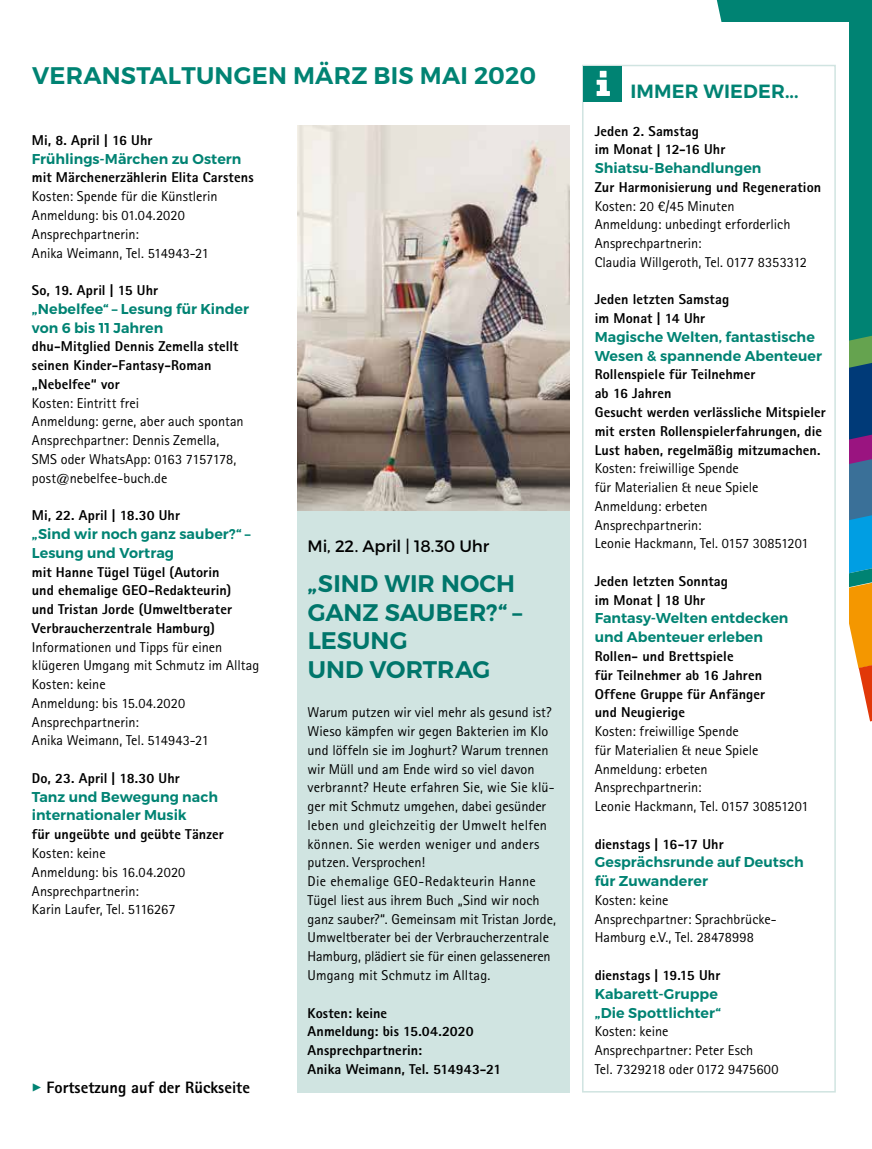
<style>
.page{position:relative;width:872px;height:1149px;background:#fff}
.page>*{position:absolute;margin:0;border:0;box-sizing:border-box;transform-origin:0 0}
.t1{font:600 24px/28.5px "Montserrat";color:#00766b}
.t2{font:600 24px "Montserrat";letter-spacing:.01em;color:#008373}
.t3{font:600 19.2px "Montserrat";letter-spacing:.01em;color:#008373}
.t4{font:800 16.5px "Agfa Rotis Sans Serif";color:#000}
.t5{font:16.5px "Montserrat";letter-spacing:-.01em;color:#000}
.t6{font:14.25px/18.8px "Agfa Rotis Sans Serif";color:#000}
.t7{font:800 14.25px/18.8px "Agfa Rotis Sans Serif";letter-spacing:.005em;color:#000}
.t8{font:600 14.25px/18.8px "Montserrat";color:#008373}
.s1{font-size:18.6px}
.s2{font-family:"FF Dingbests";font-weight:400;color:#008373}
</style>
<div class="page">
<div style="left:717px;top:0;width:155px;height:335px;background:#008373"></div>
<svg style="left:849px;top:335px;width:23px;height:386px;background:#6f807c"></svg>
<div style="left:561px;top:22px;width:287px;height:649px;background:#fff"></div>
<img style="left:297px;top:125px;width:272px;height:385px">
<div style="left:582px;top:65px;width:254px;height:1027px;border:2px solid #d0e4e1"></div>
<div style="left:583px;top:66px;width:39px;height:35px;background:#008373"></div>
<svg style="left:596px;top:71px;width:14px;height:25px"></svg>
<div style="left:297px;top:510px;width:272px;height:582px;background:#d0e4e1"></div>
<h1 class="t2" style="left:32px;top:61px;width:505px">VERANSTALTUNGEN MÄRZ BIS MAI 2020</h1>
<p class="t7" style="left:32px;top:130px;width:122px">Mi, 8. April <span class="s1">I</span> 16 Uhr</p>
<p class="t8" style="left:32px;top:149px;width:211px">Frühlings-Märchen zu Ostern</p>
<p class="t7" style="left:32px;top:168px;width:223px">mit Märchenerzählerin Elita Carstens</p>
<p class="t6" style="left:32px;top:187px;width:187px">Kosten: Spende für die Künstlerin<br>Anmeldung: bis 01.04.2020<br>Ansprechpartnerin:<br>Anika Weimann, Tel. 514943-21</p>
<p class="t7" style="left:32px;top:280px;width:128px">So, 19. April <span class="s1">I</span> 15 Uhr</p>
<p class="t8" style="left:32px;top:299px;width:219px">„Nebelfee“ – Lesung für Kinder von 6 bis 11 Jahren</p>
<p class="t7" style="left:32px;top:337px;width:208px">dhu-Mitglied Dennis Zemella stellt seinen Kinder-Fantasy-Roman „Nebelfee“ vor</p>
<p class="t6" style="left:32px;top:393px;width:213px">Kosten: Eintritt frei<br>Anmeldung: gerne, aber auch spontan<br>Ansprechpartner: Dennis Zemella,<br>SMS oder WhatsApp: 0163 7157178, post@nebelfee-buch.de</p>
<p class="t7" style="left:32px;top:505px;width:150px">Mi, 22. April <span class="s1">I</span> 18.30 Uhr</p>
<p class="t8" style="left:32px;top:524px;width:220px">„Sind wir noch ganz sauber?“ –<br>Lesung und Vortrag</p>
<p class="t7" style="left:32px;top:562px;width:202px">mit Hanne Tügel Tügel (Autorin und ehemalige GEO-Redakteurin) und Tristan Jorde (Umweltberater<br>Verbraucherzentrale Hamburg)</p>
<p class="t6" style="left:32px;top:637px;width:229px">Informationen und Tipps für einen klügeren Umgang mit Schmutz im Alltag<br>Kosten: keine<br>Anmeldung: bis 15.04.2020<br>Ansprechpartnerin:<br>Anika Weimann, Tel. 514943-21</p>
<p class="t7" style="left:32px;top:768px;width:149px">Do, 23. April <span class="s1">I</span> 18.30 Uhr</p>
<p class="t8" style="left:32px;top:787px;width:188px">Tanz und Bewegung nach internationaler Musik</p>
<p class="t7" style="left:32px;top:824px;width:193px">für ungeübte und geübte Tänzer</p>
<p class="t6" style="left:32px;top:843px;width:155px">Kosten: keine<br>Anmeldung: bis 16.04.2020<br>Ansprechpartnerin:<br>Karin Laufer, Tel. 5116267</p>
<p class="t4" style="left:31px;top:1076px;width:220px"><span class="s2">&gt;</span> Fortsetzung auf der Rückseite</p>
<p class="t5" style="left:307px;top:536px;width:183px">Mi, 22. April | 18.30 Uhr</p>
<h1 class="t1" style="left:307px;top:569px;width:216px">„SIND WIR NOCH<br>GANZ SAUBER?“ –<br>LESUNG<br>UND VORTRAG</h1>
<p class="t6" style="left:307px;top:702px;width:250px">Warum putzen wir viel mehr als gesund ist?<br>Wieso kämpfen wir gegen Bakterien im Klo und löffeln sie im Joghurt? Warum trennen wir Müll und am Ende wird so viel davon verbrannt? Heute erfahren Sie, wie Sie klü&shy;ger mit Schmutz umgehen, dabei gesünder leben und gleichzeitig der Umwelt helfen können. Sie werden weniger und anders putzen. Versprochen!<br>Die ehemalige GEO-Redakteurin Hanne Tügel liest aus ihrem Buch „Sind wir noch ganz sauber?“. Gemeinsam mit Tristan Jorde, Umweltberater bei der Verbraucherzentrale Hamburg, plädiert sie für einen gelasseneren Umgang mit Schmutz im Alltag.</p>
<p class="t7" style="left:307px;top:1002px;width:195px">Kosten: keine<br>Anmeldung: bis 15.04.2020<br>Ansprechpartnerin:<br>Anika Weimann, Tel. 514943-21</p>
<h2 class="t3" style="left:630px;top:79px;width:170px">IMMER WIEDER...</h2>
<p class="t7" style="left:594px;top:121px;width:132px">Jeden 2. Samstag<br>im Monat <span class="s1">I</span> 12-16 Uhr</p>
<p class="t8" style="left:595px;top:159px;width:168px">Shiatsu-Behandlungen</p>
<p class="t7" style="left:595px;top:177px;width:228px">Zur Harmonisierung und Regeneration</p>
<p class="t6" style="left:595px;top:196px;width:214px">Kosten: 20 ¤/45 Minuten<br>Anmeldung: unbedingt erforderlich<br>Ansprechpartnerin:<br>Claudia Willgeroth, Tel. 0177 8353312</p>
<p class="t7" style="left:595px;top:290px;width:136px">Jeden letzten Samstag im Monat <span class="s1">I</span> 14 Uhr</p>
<p class="t8" style="left:595px;top:327px;width:229px">Magische Welten, fantastische<br>Wesen &amp; spannende Abenteuer</p>
<p class="t7" style="left:595px;top:365px;width:233px">Rollenspiele für Teilnehmer<br>ab 16 Jahren<br>Gesucht werden verlässliche Mitspieler mit ersten Rollenspielerfahrungen, die<br>Lust haben, regelmäßig mitzumachen.</p>
<p class="t6" style="left:595px;top:459px;width:215px">Kosten: freiwillige Spende<br>für Materialien &amp; neue Spiele<br>Anmeldung: erbeten<br>Ansprechpartnerin:<br>Leonie Hackmann, Tel. 0157 30851201</p>
<p class="t7" style="left:595px;top:571px;width:135px">Jeden letzten Sonntag im Monat <span class="s1">I</span> 18 Uhr</p>
<p class="t8" style="left:595px;top:609px;width:195px">Fantasy-Welten entdecken und Abenteuer erleben</p>
<p class="t7" style="left:595px;top:646px;width:172px">Rollen- und Brettspiele<br>für Teilnehmer ab 16 Jahren<br>Offene Gruppe für Anfänger und Neugierige</p>
<p class="t6" style="left:595px;top:721px;width:215px">Kosten: freiwillige Spende<br>für Materialien &amp; neue Spiele<br>Anmeldung: erbeten<br>Ansprechpartnerin:<br>Leonie Hackmann, Tel. 0157 30851201</p>
<p class="t7" style="left:595px;top:834px;width:130px">dienstags <span class="s1">I</span> 16-17 Uhr</p>
<p class="t8" style="left:594px;top:852px;width:211px">Gesprächsrunde auf Deutsch für Zuwanderer</p>
<p class="t6" style="left:594px;top:890px;width:183px">Kosten: keine<br>Ansprechpartner: Sprachbrücke-<br>Hamburg e.V., Tel. 28478998</p>
<p class="t7" style="left:594px;top:965px;width:127px">dienstags <span class="s1">I</span> 19.15 Uhr</p>
<p class="t8" style="left:594px;top:984px;width:127px">Kabarett-Gruppe „Die Spottlichter“</p>
<p class="t6" style="left:594px;top:1021px;width:185px">Kosten: keine<br>Ansprechpartner: Peter Esch<br>Tel. 7329218 oder 0172 9475600</p>
</div>
